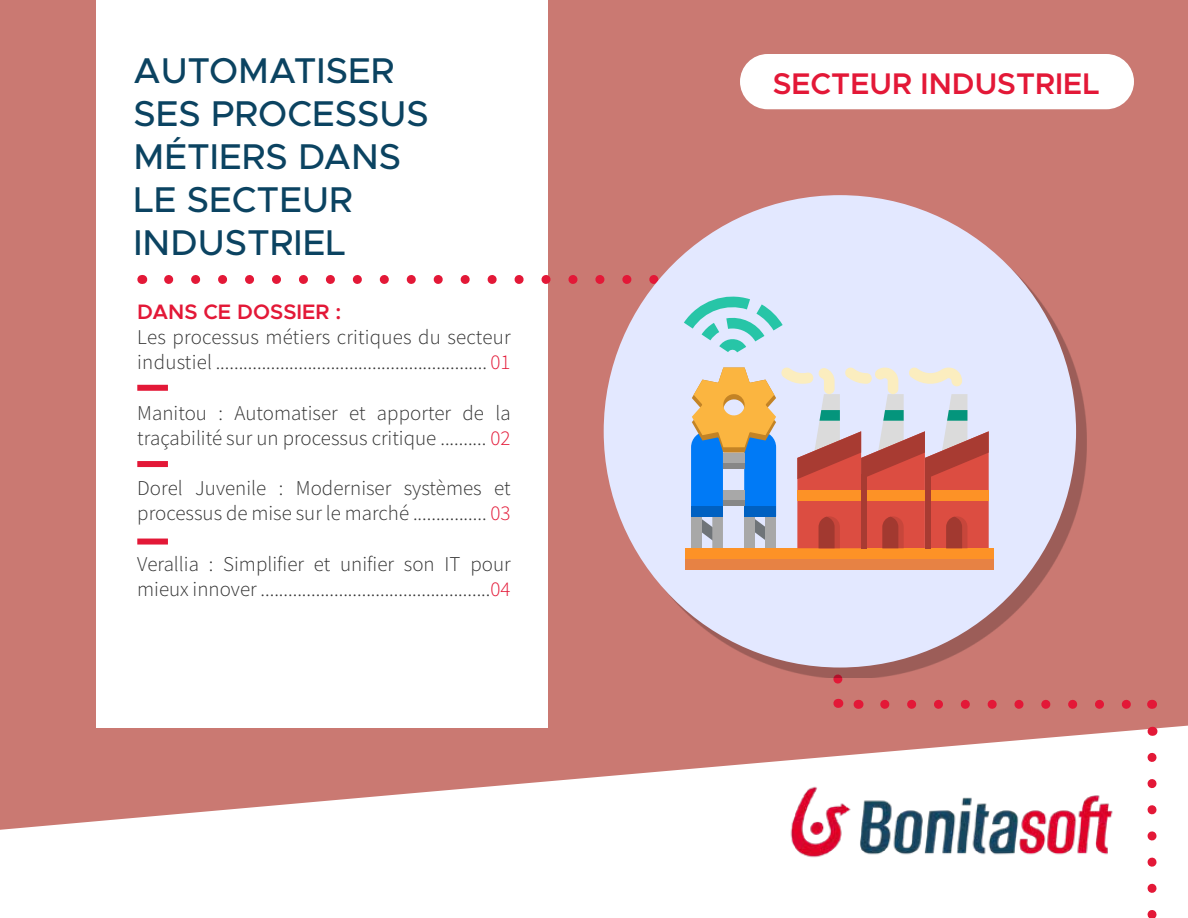
<style>
.page{position:relative;width:1188px;height:918px;background:#ca7972}
.page>*{position:absolute;margin:0;border:0;box-sizing:border-box;transform-origin:0 0}
.t1{font:500 36px/43.2px "Metropolis";color:#0b4361}
.t2{font:600 30px "Metropolis";color:#e31837}
.t3{font:21px/25.2px "Source Sans Variable";letter-spacing:.005em;color:#333}
.t4{font:600 21px "Metropolis";color:#e31837}
.s1{color:#e31837}
</style>
<div class="page">
<div style="left:96px;top:0;width:452px;height:727px;background:#fff"></div>
<svg style="left:169px;top:275px;width:436px;height:9px"></svg>
<div style="left:137px;top:385px;width:31px;height:6px;background:#e31837"></div>
<div style="left:137px;top:461px;width:31px;height:6px;background:#e31837"></div>
<div style="left:137px;top:539px;width:31px;height:6px;background:#e31837"></div>
<svg style="left:0;top:725px;width:1188px;height:193px;fill:#fff"></svg>
<img style="left:769px;top:781px;width:365px;height:83px">
<svg style="left:1148px;top:757px;width:9px;height:161px"></svg>
<svg style="left:885px;top:700px;width:246px;height:9px"></svg>
<div style="left:740px;top:54px;width:394px;height:55px;background:#fff;border-radius:28px"></div>
<div style="left:614px;top:206px;width:473px;height:472px;background:#000;opacity:.23"></div>
<div style="left:604px;top:195px;width:472px;height:473px;background:#e3e8ff;border-radius:50%"></div>
<svg style="left:684px;top:296px;width:305px;height:388px"></svg>
<h1 class="t1" style="left:134px;top:49px;width:297px">AUTOMATISER<br>SES PROCESSUS<br>MÉTIERS DANS<br>LE SECTEUR<br>INDUSTRIEL</h1>
<p class="t4" style="left:137px;top:298px;width:206px">DANS CE DOSSIER :</p>
<p class="t3" style="left:137px;top:325px;width:375px">Les processus métiers critiques du secteur industiel ........................................................... <span class="s1">01</span></p>
<p class="t3" style="left:137px;top:400px;width:375px">Manitou : Automatiser et apporter de la traçabilité sur un processus critique .......... <span class="s1">02</span></p>
<p class="t3" style="left:137px;top:476px;width:375px">Dorel Juvenile : Moderniser systèmes et processus de mise sur le marché ................ <span class="s1">03</span></p>
<p class="t3" style="left:137px;top:551px;width:375px">Verallia : Simplifier et unifier son IT pour mieux innover ..................................................<span class="s1">04</span></p>
<h2 class="t2" style="left:773px;top:64px;width:328px">SECTEUR INDUSTRIEL</h2>
</div>
